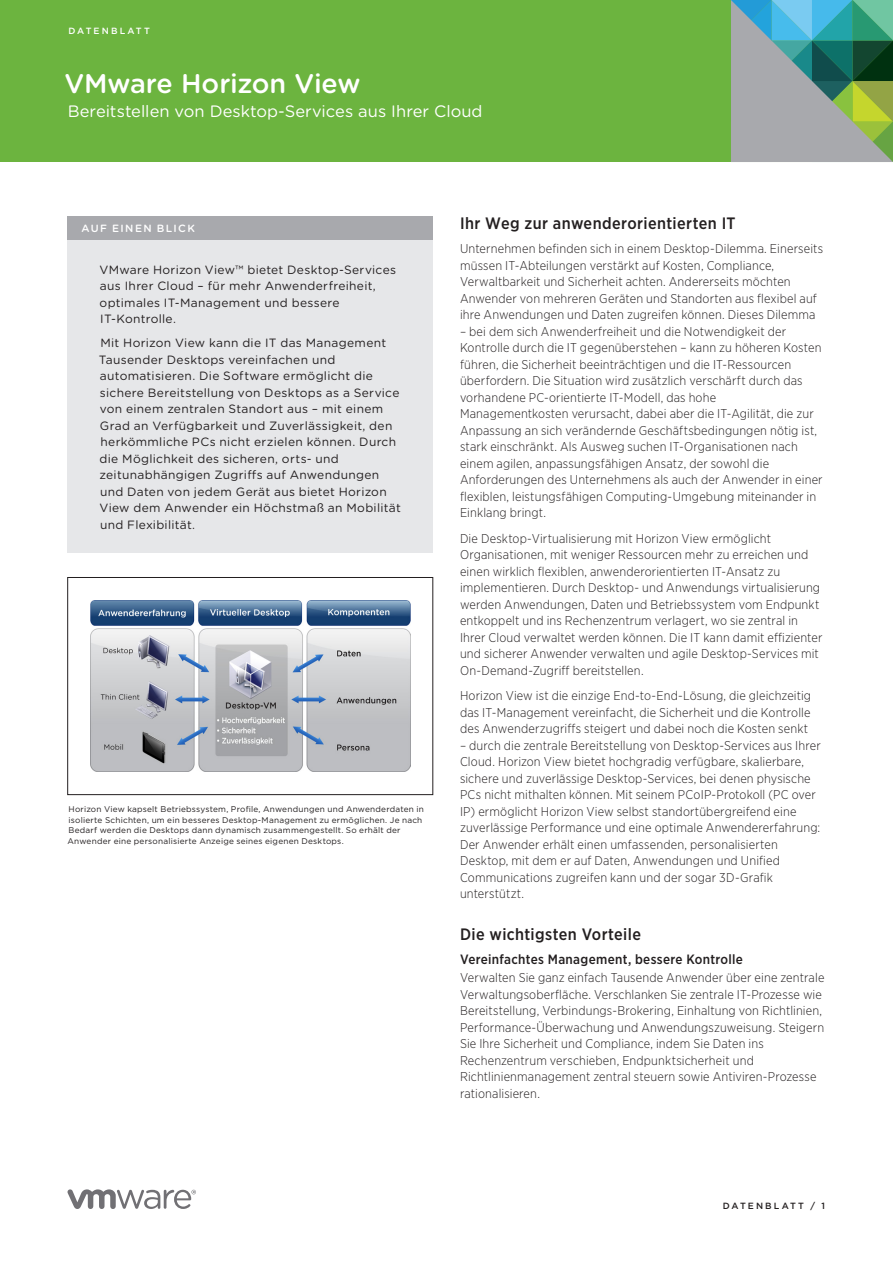
<style>
.page{position:relative;width:893px;height:1263px;background:#fff}
.page>*{position:absolute;margin:0;border:0;box-sizing:border-box;transform-origin:0 0}
._1a_Main_Title{font:500 27px "Gotham Rounded";letter-spacing:-.01em;color:#fff}
._4a_Subhead_1{font:500 16.5px "Gotham Narrow";letter-spacing:.02em;color:#231f20}
._1b_Main_Subtitle{font:16.5px "Gotham Rounded";letter-spacing:.005em;color:#fff}
._4b_Subhead_2{font:500 13.5px "Gotham Narrow";letter-spacing:.02em;color:#231f20}
._5a_Body{font:300 12.75px/16.5px "Gotham Narrow";letter-spacing:.01em;color:#231f20}
._3b_Glance_Body{font:12px/16.5px "Gotham Rounded";letter-spacing:.025em;color:#231f20}
._3a_Glance_Head{font:500 10.5px "Gotham Rounded";letter-spacing:.125em;color:#fff}
.Folio{font:500 9px "Gotham";letter-spacing:.24em;color:#231f20}
.t1{font:500 9px "Gotham";letter-spacing:.24em;color:#fff}
.Caption{font:8.25px/10.5px "Gotham";letter-spacing:.025em;color:#231f20}
</style>
<div class="page">
<div style="left:0;top:0;width:893px;height:162px;background:#6cb43f"></div>
<svg style="left:731px;top:0;width:162px;height:162px"></svg>
<svg style="left:68px;top:1189px;width:128px;height:20px"></svg>
<div style="left:68px;top:216px;width:365px;height:24px;background:#a8a9ad"></div>
<div style="left:68px;top:240px;width:365px;height:313px;background:#e6e7e9"></div>
<img style="left:91px;top:600px;width:319px;height:172px">
<div style="left:67px;top:577px;width:366px;height:218px;border:1px solid #231f20"></div>
<p class="t1" style="left:68px;top:25px;width:83px">DATENBLATT</p>
<p class="_1a_Main_Title" style="left:64px;top:64px;width:298px">VMware Horizon View</p>
<p class="_1b_Main_Subtitle" style="left:68px;top:100px;width:416px">Bereitstellen von Desktop-Services aus Ihrer Cloud</p>
<p class="_3a_Glance_Head" style="left:82px;top:221px;width:115px">AUF EINEN BLICK</p>
<p class="_3b_Glance_Body" style="left:99px;top:261px;width:298px">VMware Horizon View™ bietet Desktop-Services aus Ihrer Cloud – für mehr Anwenderfreiheit, optimales IT-Management und bessere IT-Kontrolle.</p>
<p class="_3b_Glance_Body" style="left:99px;top:334px;width:303px">Mit Horizon View kann die IT das Management Tausender Desktops vereinfachen und automatisieren. Die Software ermöglicht die sichere Bereitstellung von Desktops as a Service von einem zentralen Standort aus – mit einem Grad an Verfügbarkeit und Zuverlässigkeit, den herkömmliche PCs nicht erzielen können. Durch die Möglichkeit des sicheren, orts- und zeitunabhängigen Zugriffs auf Anwendungen und Daten von jedem Gerät aus bietet Horizon View dem Anwender ein Höchstmaß an Mobilität und Flexibilität.</p>
<p class="Caption" style="left:68px;top:804px;width:358px">Horizon View kapselt Betriebssystem, Profile, Anwendungen und Anwenderdaten in isolierte Schichten, um ein besseres Desktop-Management zu ermöglichen. Je nach Bedarf werden die Desktops dann dynamisch zusammengestellt. So erhält der Anwender eine personalisierte Anzeige seines eigenen Desktops.</p>
<p class="_4a_Subhead_1" style="left:460px;top:213px;width:277px">Ihr Weg zur anwenderorientierten IT</p>
<p class="_5a_Body" style="left:460px;top:240px;width:365px">Unternehmen befinden sich in einem Desktop-Dilemma. Einerseits müssen IT-Abteilungen verstärkt auf Kosten, Compliance, Verwaltbarkeit und Sicherheit achten. Andererseits möchten Anwender von mehreren Geräten und Standorten aus flexibel auf ihre Anwendungen und Daten zugreifen können. Dieses Dilemma</p>
<p class="_5a_Body" style="left:460px;top:323px;width:364px">– bei dem sich Anwenderfreiheit und die Notwendigkeit der Kontrolle durch die IT gegenüberstehen – kann zu höheren Kosten führen, die Sicherheit beeinträchtigen und die IT-Ressourcen überfordern. Die Situation wird zusätzlich verschärft durch das vorhandene PC-orientierte IT-Modell, das hohe Managementkosten verursacht, dabei aber die IT-Agilität, die zur Anpassung an sich verändernde Geschäftsbedingungen nötig ist, stark einschränkt. Als Ausweg suchen IT-Organisationen nach einem agilen, anpassungsfähigen Ansatz, der sowohl die Anforderungen des Unternehmens als auch der Anwender in einer flexiblen, leistungsfähigen Computing-Umgebung miteinander in Einklang bringt.</p>
<p class="_5a_Body" style="left:460px;top:530px;width:364px">Die Desktop-Virtualisierung mit Horizon View ermöglicht Organisationen, mit weniger Ressourcen mehr zu erreichen und einen wirklich flexiblen, anwenderorientierten IT-Ansatz zu implementieren. Durch Desktop- und Anwendungs virtualisierung werden Anwendungen, Daten und Betriebssystem vom Endpunkt entkoppelt und ins Rechenzentrum verlagert, wo sie zentral in Ihrer Cloud verwaltet werden können. Die IT kann damit effizienter und sicherer Anwender verwalten und agile Desktop-Services mit On-Demand-Zugriff bereitstellen.</p>
<p class="_5a_Body" style="left:460px;top:687px;width:353px;text-align:justify">Horizon View ist die einzige End-to-End-Lösung, die gleichzeitig das IT-Management vereinfacht, die Sicherheit und die Kontrolle des Anwenderzugriffs steigert und dabei noch die Kosten senkt</p>
<p class="_5a_Body" style="left:460px;top:737px;width:362px">– durch die zentrale Bereitstellung von Desktop-Services aus Ihrer Cloud. Horizon View bietet hochgradig verfügbare, skalierbare, sichere und zuverlässige Desktop-Services, bei denen physische PCs nicht mithalten können. Mit seinem PCoIP-Protokoll (PC over IP) ermöglicht Horizon View selbst standortübergreifend eine zuverlässige Performance und eine optimale Anwendererfahrung:<br>Der Anwender erhält einen umfassenden, personalisierten Desktop, mit dem er auf Daten, Anwendungen und Unified Communications zugreifen kann und der sogar 3D-Grafik unterstützt.</p>
<p class="_4a_Subhead_1" style="left:460px;top:923px;width:182px">Die wichtigsten Vorteile</p>
<p class="_4b_Subhead_2" style="left:460px;top:951px;width:284px">Vereinfachtes Management, bessere Kontrolle</p>
<p class="_5a_Body" style="left:460px;top:969px;width:366px">Verwalten Sie ganz einfach Tausende Anwender über eine zentrale Verwaltungsoberfläche. Verschlanken Sie zentrale IT-Prozesse wie Bereitstellung, Verbindungs-Brokering, Einhaltung von Richtlinien, Performance-Überwachung und Anwendungszuweisung. Steigern Sie Ihre Sicherheit und Compliance, indem Sie Daten ins Rechenzentrum verschieben, Endpunktsicherheit und Richtlinienmanagement zentral steuern sowie Antiviren-Prozesse rationalisieren.</p>
<p class="Folio" style="left:723px;top:1200px;width:104px">DATENBLATT / 1</p>
</div>
